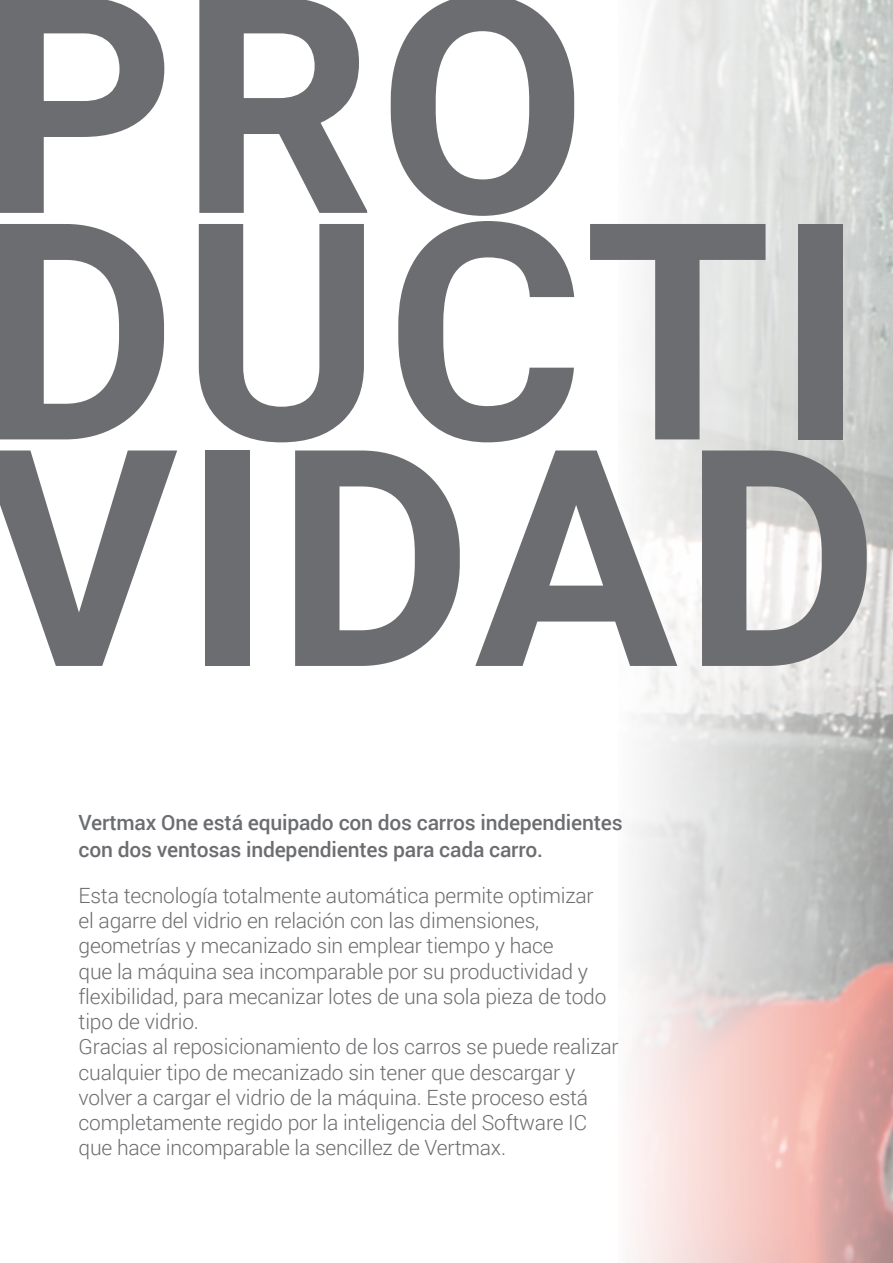
<style>
.page{position:relative;width:893px;height:1263px;background:#fff}
.page>*{position:absolute;margin:0;border:0;box-sizing:border-box;transform-origin:0 0}
.t1{font:700 303px "Roboto";letter-spacing:.015em;color:#6c6d70}
.t2{font:300 21px/25.2px "Roboto";letter-spacing:-.01em;color:#6c6d70}
.t3{font:500 21px/27px "Roboto";letter-spacing:-.01em;color:#6c6d70}
</style>
<div class="page">
<img style="left:632px;top:0;width:261px;height:1263px">
<p class="t1" style="left:-20px;top:-107px;width:608px">PRO</p>
<p class="t1" style="left:-20px;top:119px;width:886px">DUCTI</p>
<p class="t1" style="left:-20px;top:346px;width:901px">VIDAD</p>
<p class="t3" style="left:79px;top:808px;width:545px">Vertmax One está equipado con dos carros independientes con dos ventosas independientes para cada carro.</p>
<p class="t2" style="left:79px;top:882px;width:529px">Esta tecnología totalmente automática permite optimizar el agarre del vidrio en relación con las dimensiones, geometrías y mecanizado sin emplear tiempo y hace<br>que la máquina sea incomparable por su productividad y flexibilidad, para mecanizar lotes de una sola pieza de todo tipo de vidrio.</p>
<p class="t2" style="left:79px;top:1033px;width:542px">Gracias al reposicionamiento de los carros se puede realizar cualquier tipo de mecanizado sin tener que descargar y volver a cargar el vidrio de la máquina. Este proceso está completamente regido por la inteligencia del Software IC que hace incomparable la sencillez de Vertmax.</p>
</div>
